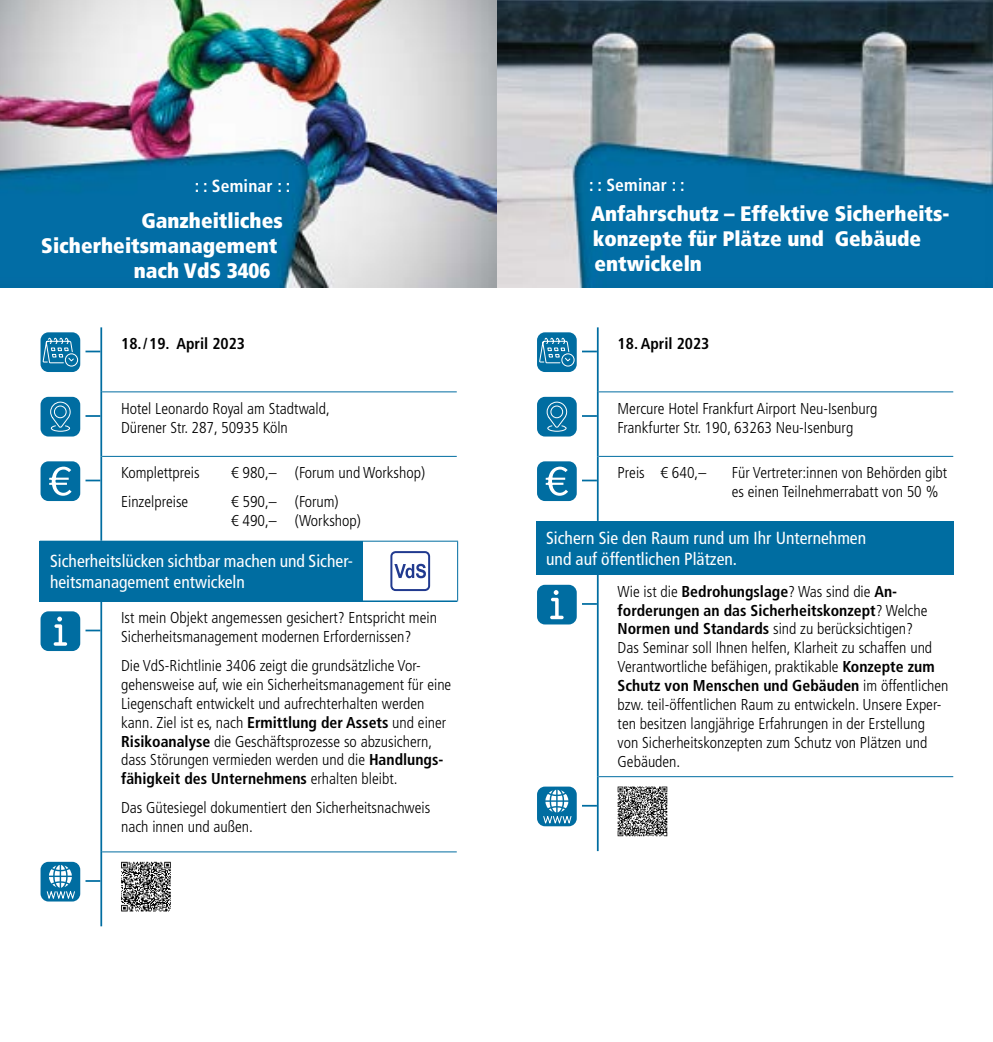
<style>
.page{position:relative;width:993px;height:1042px;background:#fff}
.page>*{position:absolute;margin:0;border:0;box-sizing:border-box;transform-origin:0 0}
.t1{font:900 condensed 21px/25.2px "Frutiger LT Std";color:#fff}
.t2{font:condensed 17.5px/21px "Frutiger LT Std";color:#fff}
.t3{font:700 condensed 17.5px "Frutiger LT Std";letter-spacing:.01em;color:#fff}
.t4{font:300 condensed 15.75px/18.9px "Frutiger LT Std";color:#000}
.t5{font:700 condensed 15.75px "Frutiger LT Std";color:#000}
.s1{font-weight:700}
</style>
<div class="page">
<img style="left:0;top:0;width:992px;height:288px">
<div style="left:536px;top:521px;width:416px;height:54px;background:#006da1"></div>
<hr style="left:598px;top:391px;width:354px;height:1px;background:#006da1">
<hr style="left:598px;top:456px;width:354px;height:1px;background:#006da1">
<hr style="left:596px;top:327px;width:2px;height:65px;background:#006da1">
<hr style="left:596px;top:392px;width:2px;height:64px;background:#006da1">
<hr style="left:596px;top:456px;width:2px;height:65px;background:#006da1">
<hr style="left:596px;top:575px;width:2px;height:201px;background:#006da1">
<hr style="left:598px;top:776px;width:354px;height:1px;background:#006da1">
<hr style="left:596px;top:776px;width:2px;height:75px;background:#006da1">
<div style="left:537px;top:332px;width:39px;height:40px;background:#006da1;border-radius:8px"></div>
<svg style="left:538px;top:337px;width:37px;height:35px"></svg>
<svg style="left:582px;top:351px;width:14px;height:1px"></svg>
<div style="left:537px;top:397px;width:39px;height:39px;background:#006da1;border-radius:8px"></div>
<svg style="left:546px;top:401px;width:21px;height:31px"></svg>
<svg style="left:582px;top:415px;width:14px;height:2px"></svg>
<div style="left:537px;top:461px;width:39px;height:40px;background:#006da1;border-radius:8px"></div>
<svg style="left:545px;top:467px;width:23px;height:29px"></svg>
<svg style="left:582px;top:480px;width:14px;height:1px"></svg>
<div style="left:537px;top:585px;width:39px;height:39px;background:#006da1;border-radius:8px"></div>
<svg style="left:550px;top:590px;width:13px;height:29px"></svg>
<svg style="left:582px;top:603px;width:14px;height:2px"></svg>
<div style="left:537px;top:786px;width:39px;height:40px;background:#006da1;border-radius:8px"></div>
<svg style="left:542px;top:790px;width:30px;height:36px"></svg>
<svg style="left:582px;top:805px;width:14px;height:1px"></svg>
<svg style="left:617px;top:786px;width:50px;height:50px;background:#7f7f7f"></svg>
<div style="left:40px;top:541px;width:416px;height:60px;background:#006da1"></div>
<hr style="left:102px;top:391px;width:354px;height:1px;background:#006da1">
<hr style="left:102px;top:456px;width:354px;height:1px;background:#006da1">
<hr style="left:100px;top:327px;width:2px;height:65px;background:#006da1">
<hr style="left:100px;top:392px;width:2px;height:64px;background:#006da1">
<hr style="left:100px;top:456px;width:2px;height:85px;background:#006da1">
<hr style="left:100px;top:601px;width:2px;height:251px;background:#006da1">
<hr style="left:102px;top:851px;width:354px;height:1px;background:#006da1">
<hr style="left:100px;top:852px;width:2px;height:74px;background:#006da1">
<div style="left:41px;top:332px;width:39px;height:40px;background:#006da1;border-radius:8px"></div>
<svg style="left:42px;top:337px;width:36px;height:35px"></svg>
<svg style="left:85px;top:351px;width:15px;height:1px"></svg>
<div style="left:41px;top:397px;width:39px;height:39px;background:#006da1;border-radius:8px"></div>
<svg style="left:50px;top:401px;width:20px;height:31px"></svg>
<svg style="left:85px;top:415px;width:15px;height:2px"></svg>
<div style="left:41px;top:461px;width:39px;height:40px;background:#006da1;border-radius:8px"></div>
<svg style="left:49px;top:467px;width:23px;height:29px"></svg>
<svg style="left:85px;top:480px;width:15px;height:1px"></svg>
<div style="left:363px;top:541px;width:94px;height:60px;background:#fff"></div>
<hr style="left:363px;top:541px;width:95px;height:1px;background:#006da1">
<hr style="left:457px;top:541px;width:1px;height:59px;background:#006da1">
<hr style="left:363px;top:600px;width:95px;height:1px;background:#006da1">
<svg style="left:390px;top:551px;width:40px;height:40px"></svg>
<div style="left:41px;top:611px;width:39px;height:40px;background:#006da1;border-radius:8px"></div>
<svg style="left:54px;top:616px;width:13px;height:30px"></svg>
<svg style="left:85px;top:629px;width:15px;height:2px"></svg>
<div style="left:41px;top:862px;width:39px;height:39px;background:#006da1;border-radius:8px"></div>
<svg style="left:46px;top:865px;width:30px;height:36px"></svg>
<svg style="left:85px;top:880px;width:15px;height:2px"></svg>
<svg style="left:121px;top:862px;width:50px;height:49px;background:#7b7b7b"></svg>
<p class="t3" style="left:195px;top:176px;width:97px">: : Seminar : :</p>
<h1 class="t1" style="left:141px;top:207px;width:143px">Ganzheitliches</h1>
<h1 class="t1" style="left:41px;top:233px;width:237px">Sicherheitsmanagement</h1>
<h1 class="t1" style="left:134px;top:258px;width:138px">nach VdS 3406</h1>
<p class="t5" style="left:121px;top:334px;width:125px">18./19. April 2023</p>
<p class="t4" style="left:121px;top:399px;width:210px">Hotel Leonardo Royal am Stadtwald,<br>Dürener Str. 287, 50935 Köln</p>
<p class="t4" style="left:121px;top:463px;width:80px">Komplettpreis</p>
<p class="t4" style="left:231px;top:463px;width:195px">€ 980,– (Forum und Workshop)</p>
<p class="t4" style="left:121px;top:492px;width:69px">Einzelpreise</p>
<p class="t4" style="left:231px;top:492px;width:131px">€ 590,– (Forum)<br>€ 490,– (Workshop)</p>
<p class="t2" style="left:50px;top:551px;width:304px">Sicherheitslücken sichtbar machen und Sicher&shy;heitsmanagement entwickeln</p>
<p class="t4" style="left:121px;top:608px;width:317px">Ist mein Objekt angemessen gesichert? Entspricht mein<br>Sicherheitsmanagement modernen Erfordernissen?</p>
<p class="t4" style="left:121px;top:656px;width:331px">Die VdS-Richtlinie 3406 zeigt die grundsätzliche Vor&shy;gehensweise auf, wie ein Sicherheitsmanagement für eine Liegenschaft entwickelt und aufrechterhalten werden kann. Ziel ist es, nach <span class="s1">Ermittlung der Assets</span> und einer <span class="s1">Risikoanalyse</span> die Geschäftsprozesse so abzusichern, dass Störungen vermieden werden und die <span class="s1">Handlungs&shy;fähigkeit des Unternehmens</span> erhalten bleibt.</p>
<p class="t4" style="left:121px;top:798px;width:310px">Das Gütesiegel dokumentiert den Sicherheitsnachweis nach innen und außen.</p>
<p class="t3" style="left:589px;top:174px;width:97px">: : Seminar : :</p>
<h1 class="t1" style="left:591px;top:201px;width:360px">Anfahrschutz – Effektive Sicherheits&shy;konzepte für Plätze und Gebäude entwickeln</h1>
<p class="t5" style="left:617px;top:334px;width:93px">18. April 2023</p>
<p class="t4" style="left:617px;top:399px;width:261px">Mercure Hotel Frankfurt Airport Neu-Isenburg<br>Frankfurter Str. 190, 63263 Neu-Isenburg</p>
<p class="t4" style="left:617px;top:463px;width:90px">Preis € 640,–</p>
<p class="t4" style="left:731px;top:463px;width:217px">Für Vertreter:innen von Behörden gibt es einen Teilnehmerrabatt von 50 %</p>
<p class="t2" style="left:546px;top:527px;width:321px">Sichern Sie den Raum rund um Ihr Unternehmen und auf öffentlichen Plätzen.</p>
<p class="t4" style="left:617px;top:582px;width:332px">Wie ist die <span class="s1">Bedrohungslage</span>? Was sind die <span class="s1">An&shy;forderungen an das Sicherheitskonzept</span>? Welche <span class="s1">Normen und Standards</span> sind zu berücksichtigen?<br>Das Seminar soll Ihnen helfen, Klarheit zu schaffen und Verantwortliche befähigen, praktikable <span class="s1">Konzepte zum Schutz von Menschen und Gebäuden</span> im öffentlichen bzw. teil-öffentlichen Raum zu entwickeln. Unsere Exper&shy;ten besitzen langjährige Erfahrungen in der Erstellung von Sicherheitskonzepten zum Schutz von Plätzen und Gebäuden.</p>
</div>
